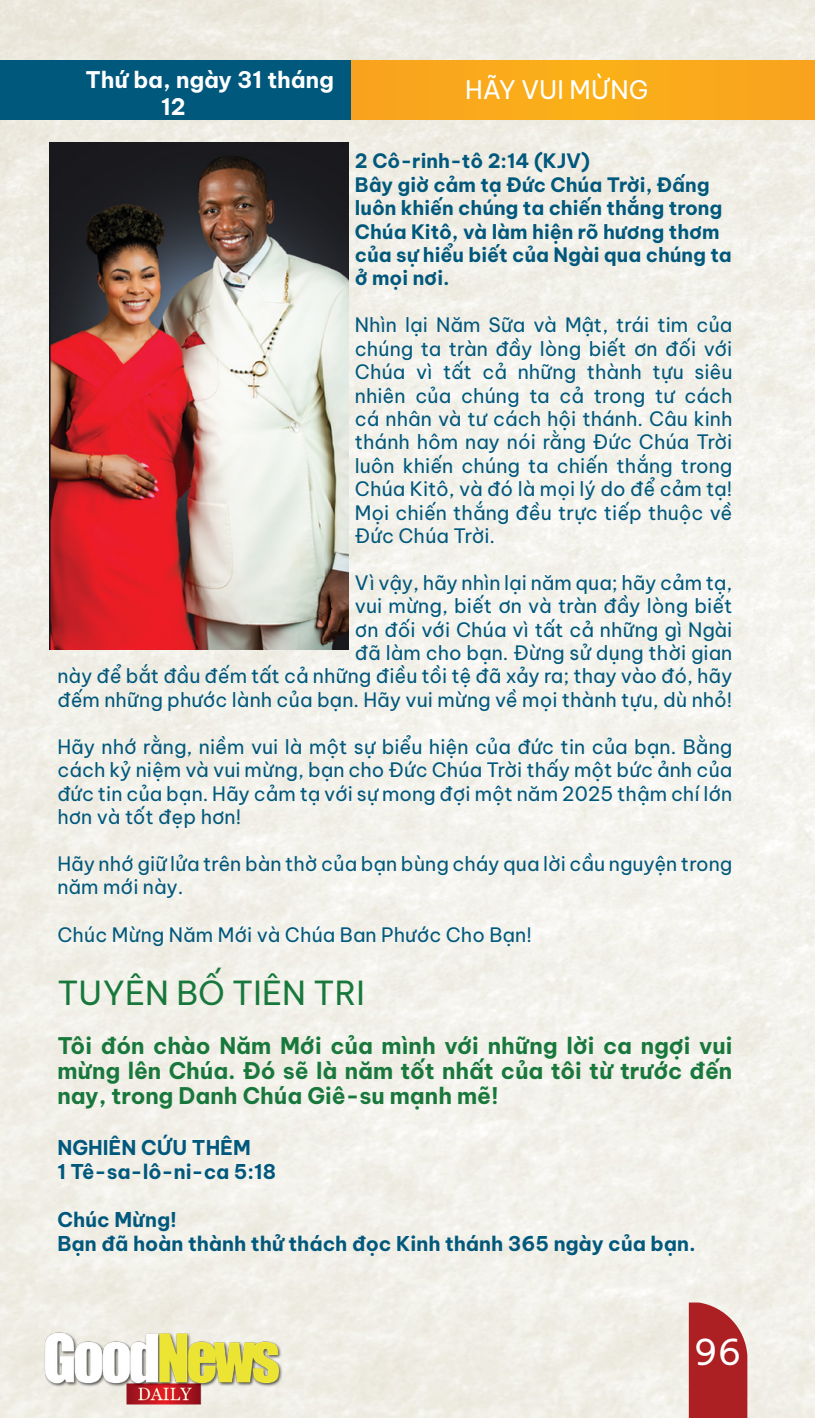
<style>
.page{position:relative;width:815px;height:1418px;background:#fff}
.page>*{position:absolute;margin:0;border:0;box-sizing:border-box;transform-origin:0 0}
.t1{font:35px "Be Vietnam Pro";color:#fff}
.t2{font:32.5px "Be Vietnam Pro";color:#18783c}
.t3{font:25px "Be Vietnam Pro";color:#fff}
.t4{font:700 22.5px/25px "Be Vietnam Pro";color:#18783c;text-align:justify}
.t5{font:700 22.5px/27px "Be Vietnam Pro";letter-spacing:-.005em;color:#fff}
.t6{font:700 20px/24px "Be Vietnam Pro";color:#00587c}
.t7{font:19.5px/23.5px "Be Vietnam Pro";color:#00587c;text-align:justify}
.t8{font:700 19.5px/23.5px "Be Vietnam Pro";color:#00587c}
</style>
<div class="page">
<img style="left:0;top:0;width:815px;height:1417px">
<div style="left:168px;top:60px;width:647px;height:60px;background:#f9a91c"></div>
<div style="left:0;top:60px;width:351px;height:60px;background:#00587c"></div>
<div style="left:689px;top:1302px;width:58px;height:115px;background:#ac1f22"></div>
<img style="left:39px;top:1330px;width:246px;height:76px">
<img style="left:50px;top:142px;width:299px;height:508px">
<p class="t5" style="left:161px;top:64px;width:174px;text-indent:-76px">Thứ ba, ngày 31 tháng<br>12</p>
<p class="t3" style="left:465px;top:69px;width:185px">HÃY VUI MỪNG</p>
<p class="t8" style="left:355px;top:147px;width:378px">2 Cô-rinh-tô 2:14 (KJV)<br>Bây giờ cảm tạ Đức Chúa Trời, Đấng luôn khiến chúng ta chiến thắng trong<br>Chúa Kitô, và làm hiện rõ hương thơm của sự hiểu biết của Ngài qua chúng ta ở mọi nơi.</p>
<p class="t7" style="left:355px;top:311px;width:379px">Nhìn lại Năm Sữa và Mật, trái tim của chúng ta tràn đầy lòng biết ơn đối với Chúa vì tất cả những thành tựu siêu nhiên của chúng ta cả trong tư cách cá nhân và tư cách hội thánh. Câu kinh thánh hôm nay nói rằng Đức Chúa Trời luôn khiến chúng ta chiến thắng trong Chúa Kitô, và đó là mọi lý do để cảm tạ!<br>Mọi chiến thắng đều trực tiếp thuộc về Đức Chúa Trời.</p>
<p class="t7" style="left:57px;top:569px;width:677px;text-align:right">Vì vậy, hãy nhìn lại năm qua; hãy cảm tạ,<br>vui mừng, biết ơn và tràn đầy lòng biết<br>ơn đối với Chúa vì tất cả những gì Ngài<br>đã làm cho bạn. Đừng sử dụng thời gian<br>này để bắt đầu đếm tất cả những điều tồi tệ đã xảy ra; thay vào đó, hãy đếm những phước lành của bạn. Hãy vui mừng về mọi thành tựu, dù nhỏ!</p>
<p class="t7" style="left:57px;top:732px;width:677px">Hãy nhớ rằng, niềm vui là một sự biểu hiện của đức tin của bạn. Bằng cách kỷ niệm và vui mừng, bạn cho Đức Chúa Trời thấy một bức ảnh của đức tin của bạn. Hãy cảm tạ với sự mong đợi một năm 2025 thậm chí lớn hơn và tốt đẹp hơn!</p>
<p class="t7" style="left:57px;top:849px;width:677px">Hãy nhớ giữ lửa trên bàn thờ của bạn bùng cháy qua lời cầu nguyện trong năm mới này.</p>
<p class="t7" style="left:57px;top:920px;width:476px">Chúc Mừng Năm Mới và Chúa Ban Phước Cho Bạn!</p>
<p class="t2" style="left:57px;top:965px;width:309px">TUYÊN BỐ TIÊN TRI</p>
<p class="t4" style="left:57px;top:1030px;width:677px">Tôi đón chào Năm Mới của mình với những lời ca ngợi vui mừng lên Chúa. Đó sẽ là năm tốt nhất của tôi từ trước đến nay, trong Danh Chúa Giê-su mạnh mẽ!</p>
<p class="t6" style="left:57px;top:1133px;width:220px">NGHIÊN CỨU THÊM<br>1 Tê-sa-lô-ni-ca 5:18</p>
<p class="t6" style="left:57px;top:1205px;width:640px">Chúc Mừng!<br>Bạn đã hoàn thành thử thách đọc Kinh thánh 365 ngày của bạn.</p>
<h1 class="t1" style="left:694px;top:1323px;width:49px">96</h1>
</div>
